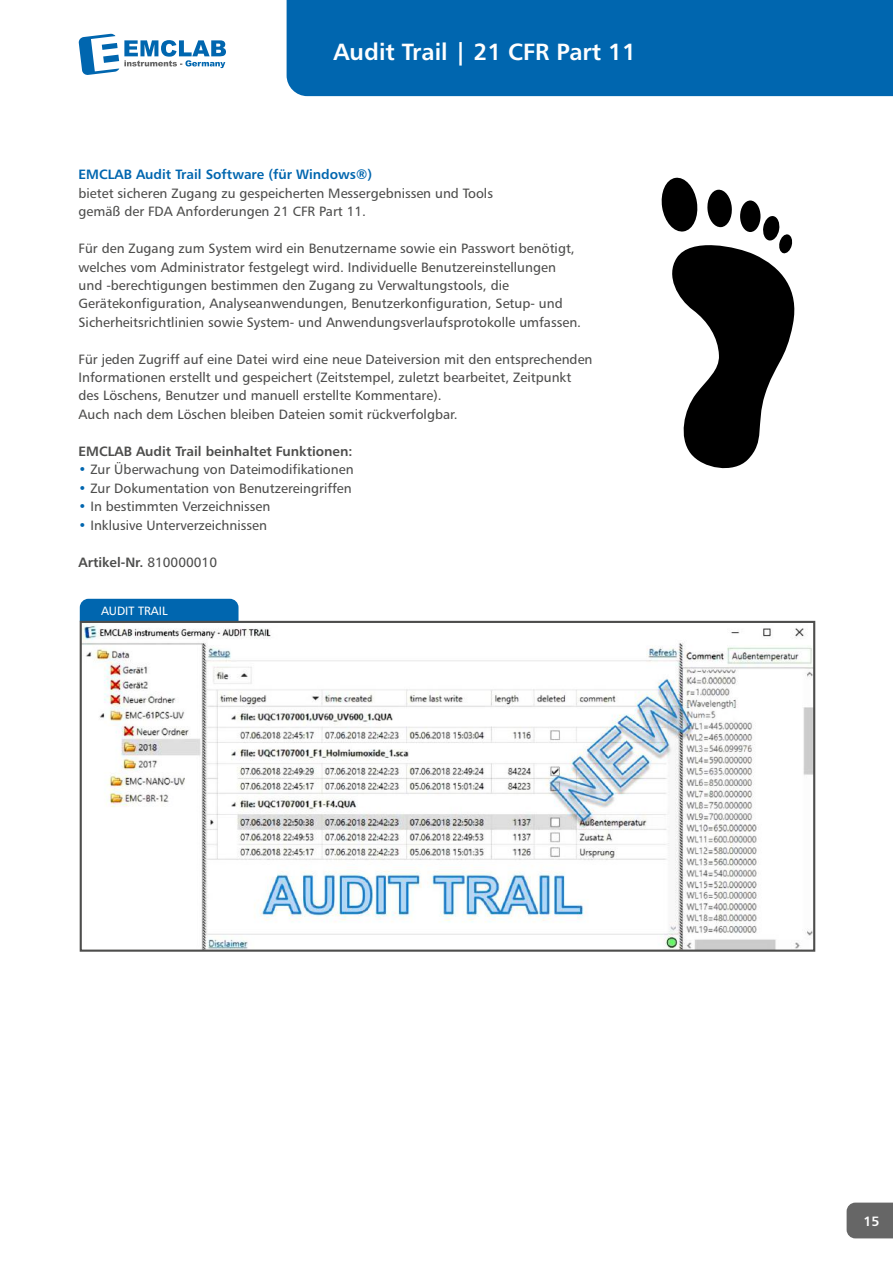
<style>
.page{position:relative;width:893px;height:1263px;background:#fff}
.page>*{position:absolute;margin:0;border:0;box-sizing:border-box;transform-origin:0 0}
.t1{font:23.4px "Humanist 777 BT Bold B";color:#fefefe}
.t2{font:13.5px/18.5px "Humanist 777 BT Roman B";color:#4d4d4c}
.t3{font:13.5px "Humanist 777 BT Bold B";color:#4d4d4c}
.t4{font:13.5px "Humanist 777 BT Bold B";color:#0066af}
.t5{font:13.5px "Humanist 777 BT Bold B";color:#fefefe}
.t6{font:12px "Humanist 777 BT Roman B";color:#fefefe}
.s1{color:#0066af}
.s2{font-family:"Humanist 777 BT Roman B"}
</style>
<div class="page">
<div style="left:80px;top:599px;width:159px;height:22px;background:#0066af"></div>
<img style="left:83px;top:624px;width:729px;height:325px">
<div style="left:287px;top:0;width:606px;height:96px;background:#0066af"></div>
<svg style="left:78px;top:34px;width:148px;height:41px"></svg>
<svg style="left:661px;top:177px;width:134px;height:292px"></svg>
<div style="left:80px;top:621px;width:735px;height:331px;border:2px solid #4d4d4c"></div>
<div style="left:847px;top:1202px;width:46px;height:36px;background:#666"></div>
<h1 class="t1" style="left:334px;top:42px;width:304px">Audit Trail | 21 CFR Part 11</h1>
<p class="t4" style="left:79px;top:169px;width:295px">EMCLAB Audit Trail Software (für Windows®)</p>
<p class="t2" style="left:79px;top:185px;width:416px">bietet sicheren Zugang zu gespeicherten Messergebnissen und Tools gemäß der FDA Anforderungen 21 CFR Part 11.</p>
<p class="t2" style="left:79px;top:240px;width:504px">Für den Zugang zum System wird ein Benutzername sowie ein Passwort benötigt, welches vom Administrator festgelegt wird. Individuelle Benutzereinstellungen und -berechtigungen bestimmen den Zugang zu Verwaltungstools, die Gerätekonfiguration, Analyseanwendungen, Benutzerkonfiguration, Setup- und Sicherheitsrichtlinien sowie System- und Anwendungsverlaufsprotokolle umfassen.</p>
<p class="t2" style="left:79px;top:351px;width:515px">Für jeden Zugriff auf eine Datei wird eine neue Dateiversion mit den entsprechenden Informationen erstellt und gespeichert (Zeitstempel, zuletzt bearbeitet, Zeitpunkt des Löschens, Benutzer und manuell erstellte Kommentare).<br>Auch nach dem Löschen bleiben Dateien somit rückverfolgbar.</p>
<p class="t3" style="left:79px;top:446px;width:275px">EMCLAB Audit Trail beinhaltet Funktionen:</p>
<p class="t2" style="left:79px;top:462px;width:277px"><span class="s1">•</span> Zur Überwachung von Dateimodifikationen</p>
<p class="t2" style="left:79px;top:480px;width:275px"><span class="s1">•</span> Zur Dokumentation von Benutzereingriffen</p>
<p class="t2" style="left:79px;top:498px;width:193px"><span class="s1">•</span> In bestimmten Verzeichnissen</p>
<p class="t2" style="left:79px;top:517px;width:190px"><span class="s1">•</span> Inklusive Unterverzeichnissen</p>
<p class="t3" style="left:79px;top:556px;width:140px">Artikel-Nr. <span class="s2">810000010</span></p>
<p class="t6" style="left:101px;top:606px;width:68px">AUDIT TRAIL</p>
<p class="t5" style="left:863px;top:1215px;width:18px">15</p>
</div>
